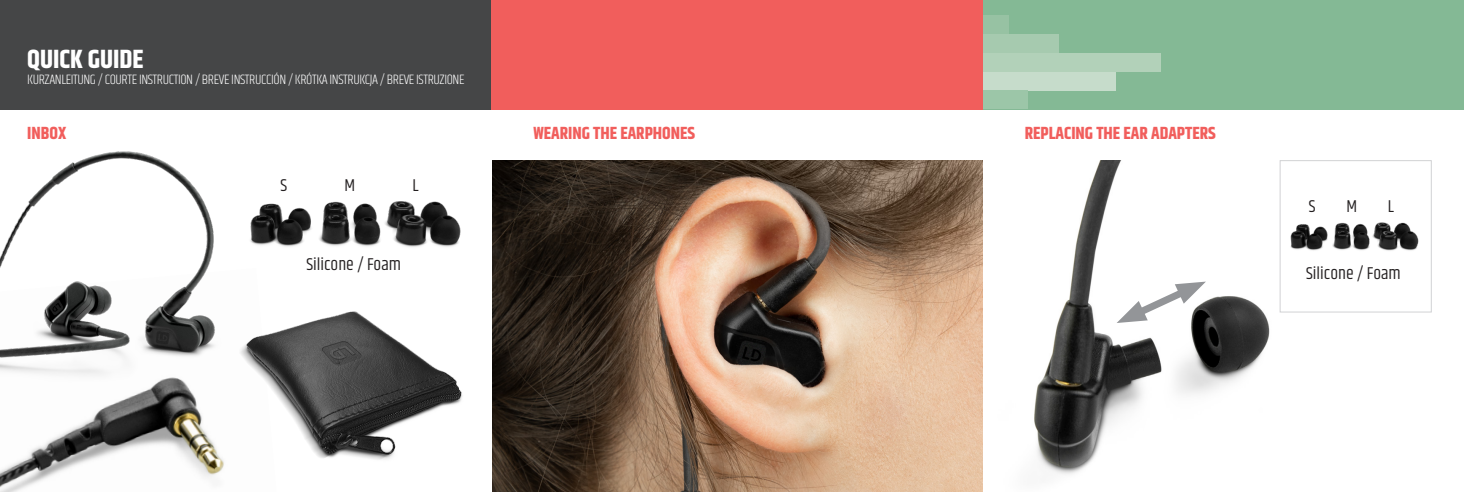
<style>
.page{position:relative;width:1464px;height:492px;background:#fff}
.page>*{position:absolute;margin:0;border:0;box-sizing:border-box;transform-origin:0 0}
.t1{font:700 26.25px "Khand";color:#fff}
.t2{font:700 17.5px "Khand";color:#f15e5c}
.t3{font:17.5px "Khand";color:#231f20}
.t4{font:300 14px "Khand";letter-spacing:-.03em;color:#fff}
</style>
<div class="page">
<img style="left:0;top:408px;width:224px;height:83px">
<div style="left:982px;top:0;width:481px;height:109px;background:#84b995"></div>
<img style="left:982px;top:160px;width:364px;height:331px">
<div style="left:0;top:0;width:965px;height:109px;background:#454647"></div>
<img style="left:0;top:151px;width:215px;height:257px">
<img style="left:492px;top:160px;width:490px;height:331px">
<svg style="left:1116px;top:279px;width:89px;height:45px"></svg>
<div style="left:979px;top:71px;width:136px;height:19px;background:#c6dccb"></div>
<div style="left:979px;top:53px;width:181px;height:18px;background:#b2d1b9"></div>
<div style="left:979px;top:34px;width:80px;height:19px;background:#a6caaf"></div>
<div style="left:979px;top:90px;width:48px;height:19px;background:#9cc6a8"></div>
<div style="left:979px;top:15px;width:30px;height:19px;background:#97c2a3"></div>
<img style="left:240px;top:348px;width:222px;height:112px">
<img style="left:233px;top:109px;width:249px;height:239px">
<img style="left:1281px;top:162px;width:138px;height:148px">
<div style="left:1279px;top:160px;width:152px;height:152px;border:1px solid #d1d2d4"></div>
<div style="left:492px;top:0;width:491px;height:109px;background:#f15e5c"></div>
<h1 class="t1" style="left:27px;top:40px;width:118px">QUICK GUIDE</h1>
<p class="t4" style="left:27px;top:71px;width:439px">KURZANLEITUNG / COURTE INSTRUCTION / BREVE INSTRUCCIÓN / KRÓTKA INSTRUKCJA / BREVE ISTRUZIONE</p>
<p class="t2" style="left:27px;top:120px;width:40px">INBOX</p>
<p class="t2" style="left:533px;top:120px;width:163px">WEARING THE EARPHONES</p>
<p class="t2" style="left:1024px;top:120px;width:192px">REPLACING THE EAR ADAPTERS</p>
<p class="t3" style="left:280px;top:174px;width:8px">S</p>
<p class="t3" style="left:344px;top:174px;width:12px">M</p>
<p class="t3" style="left:412px;top:174px;width:8px">L</p>
<p class="t3" style="left:306px;top:253px;width:96px">Silicone / Foam</p>
<p class="t3" style="left:1308px;top:195px;width:8px">S</p>
<p class="t3" style="left:1346px;top:195px;width:12px">M</p>
<p class="t3" style="left:1387px;top:195px;width:8px">L</p>
<p class="t3" style="left:1306px;top:262px;width:96px">Silicone / Foam</p>
</div>
